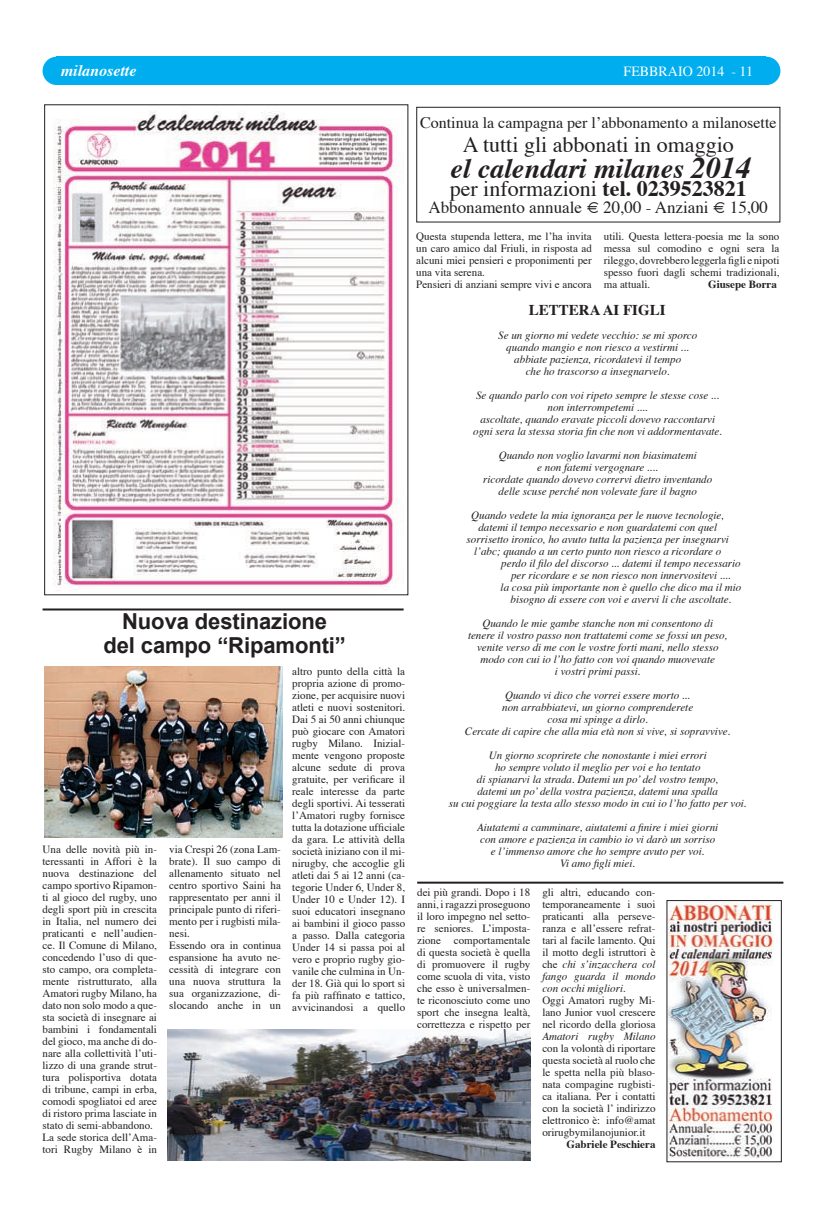
<style>
.page{position:relative;width:823px;height:1219px;background:#fff}
.page>*{position:absolute;margin:0;border:0;box-sizing:border-box;transform-origin:0 0}
.t1{font:italic 700 28px "Times";color:#231f20}
.t2{font:22px "Times";color:#231f20}
.t3{font:700 22px/24px "Arial";letter-spacing:-.005em;color:#231f20;text-align:center}
.t4{font:17px "Times";color:#231f20}
.t5{font:16px "Times";color:#231f20}
.t6{font:italic 700 16px "Times";color:#fff}
.t7{font:700 15px "Times";color:#231f20}
.t8{font:14px "Times";color:#fff}
.t9{font:11px/12px "Times";color:#231f20}
.t10{font:italic 11px/12px "Times";color:#231f20;text-align:center}
.t11{font:700 11px "Times";color:#231f20}
.s1{font-size:30px}
.s2{font-weight:700}
.s3{font-style:italic}
</style>
<div class="page">
<div style="left:43px;top:57px;width:28px;height:28px;background:#00aeef;border-radius:50%"></div>
<div style="left:751px;top:57px;width:29px;height:28px;background:#00aeef;border-radius:50%"></div>
<div style="left:57px;top:57px;width:708px;height:28px;background:#00aeef"></div>
<div style="left:416px;top:107px;width:364px;height:116px;border:1px solid #231f20"></div>
<img style="left:53px;top:111px;width:345px;height:480px">
<img style="left:44px;top:666px;width:238px;height:172px">
<img style="left:668px;top:903px;width:104px;height:255px">
<hr style="left:43px;top:608px;width:360px;height:2px;background:#231f20">
<hr style="left:417px;top:882px;width:366px;height:2px;background:#231f20">
<img style="left:167px;top:1029px;width:363px;height:132px">
<h3 class="t6" style="left:61px;top:60px;width:77px">milanosette</h3>
<p class="t8" style="left:623px;top:62px;width:131px">FEBBRAIO 2014 - 11</p>
<h3 class="t5" style="left:420px;top:113px;width:358px">Continua la campagna per lʼabbonamento a milanosette</h3>
<h2 class="t2" style="left:462px;top:131px;width:272px">A tutti gli abbonati in omaggio</h2>
<h1 class="t1" style="left:450px;top:151px;width:302px">el calendari milanes <span class="s1">2014</span></h1>
<h2 class="t2" style="left:449px;top:175px;width:298px">per informazioni <span class="s2">tel. 0239523821</span></h2>
<h3 class="t4" style="left:428px;top:197px;width:341px">Abbonamento annuale € 20,00 - Anziani € 15,00</h3>
<p class="t9" style="left:416px;top:231px;width:177px">Questa stupenda lettera, me lʼha invita un caro amico dal Friuli, in risposta ad alcuni miei pensieri e proponimenti per una vita serena.<br>Pensieri di anziani sempre vivi e ancora</p>
<p class="t9" style="left:603px;top:231px;width:177px;text-align:justify">utili. Questa lettera-poesia me la sono messa sul comodino e ogni sera la rileggo, dovrebbero leggerla figli e nipoti spesso fuori dagli schemi tradizionali, ma attuali.</p>
<p class="t11" style="left:707px;top:277px;width:70px">Giusepe Borra</p>
<h2 class="t3" style="left:103px;top:610px;width:244px">Nuova destinazione<br>del campo “Ripamonti”</h2>
<p class="t9" style="left:43px;top:844px;width:116px">Una delle novità più in&shy;teressanti in Affori è la nuova destinazione del campo sportivo Ripamon&shy;ti al gioco del rugby, uno degli sport più in crescita in Italia, nel numero dei praticanti e nellʼaudien&shy;ce. Il Comune di Milano, concedendo lʼuso di que&shy;sto campo, ora completa&shy;mente ristrutturato, alla<br>Amatori rugby Milano, ha dato non solo modo a que&shy;sta società di insegnare ai bambini i fondamentali del gioco, ma anche di do&shy;nare alla collettività lʼuti&shy;lizzo di una grande strut&shy;tura polisportiva dotata di tribune, campi in erba, comodi spogliatoi ed aree di ristoro prima lasciate in stato di semi-abbandono.<br>La sede storica dellʼAma&shy;tori Rugby Milano è in</p>
<p class="t9" style="left:169px;top:844px;width:113px">via Crespi 26 (zona Lam&shy;brate). Il suo campo di allenamento situato nel centro sportivo Saini ha rappresentato per anni il principale punto di riferi&shy;mento per i rugbisti mila&shy;nesi.<br>Essendo ora in continua espansione ha avuto ne&shy;cessità di integrare con una nuova struttura la sua organizzazione, di&shy;slocando anche in un</p>
<p class="t9" style="left:292px;top:666px;width:114px;text-align:justify">altro punto della città la propria azione di promo&shy;zione, per acquisire nuovi atleti e nuovi sostenitori.<br>Dai 5 ai 50 anni chiunque può giocare con Amatori rugby Milano. Inizial&shy;mente vengono proposte alcune sedute di prova gratuite, per verificare il reale interesse da parte degli sportivi. Ai tesserati lʼAmatori rugby fornisce tutta la dotazione ufficiale da gara. Le attività della società iniziano con il mi&shy;nirugby, che accoglie gli atleti dai 5 ai 12 anni (ca&shy;tegorie Under 6, Under 8, Under 10 e Under 12). I suoi educatori insegnano ai bambini il gioco passo a passo. Dalla categoria Under 14 si passa poi al vero e proprio rugby gio&shy;vanile che culmina in Un&shy;der 18. Già qui lo sport si fa più raffinato e tattico, avvicinandosi a quello</p>
<h3 class="t7" style="left:528px;top:300px;width:138px">LETTERA AI FIGLI</h3>
<p class="t10" style="left:498px;top:329px;width:200px">Se un giorno mi vedete vecchio: se mi sporco quando mangio e non riesco a vestirmi ... abbiate pazienza, ricordatevi il tempo<br>che ho trascorso a insegnarvelo.</p>
<p class="t10" style="left:473px;top:389px;width:250px">Se quando parlo con voi ripeto sempre le stesse cose ... non interrompetemi ....<br>ascoltate, quando eravate piccoli dovevo raccontarvi ogni sera la stessa storia fin che non vi addormentavate.</p>
<p class="t10" style="left:483px;top:449px;width:230px">Quando non voglio lavarmi non biasimatemi<br>e non fatemi vergognare ....<br>ricordate quando dovevo corrervi dietro inventando delle scuse perché non volevate fare il bagno</p>
<p class="t10" style="left:471px;top:509px;width:254px">Quando vedete la mia ignoranza per le nuove tecnologie,</p>
<p class="t10" style="left:478px;top:521px;width:240px">datemi il tempo necessario e non guardatemi con quel</p>
<p class="t10" style="left:466px;top:533px;width:264px">sorrisetto ironico, ho avuto tutta la pazienza per insegnarvi</p>
<p class="t10" style="left:474px;top:545px;width:248px">lʼabc; quando a un certo punto non riesco a ricordare o</p>
<p class="t10" style="left:501px;top:557px;width:241px">perdo il filo del discorso ... datemi il tempo necessario</p>
<p class="t10" style="left:510px;top:569px;width:221px">per ricordare e se non riesco non innervositevi ....</p>
<p class="t10" style="left:500px;top:581px;width:242px">la cosa più importante non è quello che dico ma il mio</p>
<p class="t10" style="left:510px;top:593px;width:222px">bisogno di essere con voi e avervi li che ascoltate.</p>
<p class="t10" style="left:467px;top:617px;width:261px">Quando le mie gambe stanche non mi consentono di tenere il vostro passo non trattatemi come se fossi un peso, venite verso di me con le vostre forti mani, nello stesso modo con cui io lʼho fatto con voi quando muovevate<br>i vostri primi passi.</p>
<p class="t10" style="left:464px;top:689px;width:267px">Quando vi dico che vorrei essere morto ...<br>non arrabbiatevi, un giorno comprenderete<br>cosa mi spinge a dirlo.<br>Cercate di capire che alla mia età non si vive, si sopravvive.</p>
<p class="t10" style="left:448px;top:749px;width:299px">Un giorno scoprirete che nonostante i miei errori<br>ho sempre voluto il meglio per voi e ho tentato<br>di spianarvi la strada. Datemi un poʼ del vostro tempo,<br>datemi un poʼ della vostra pazienza, datemi una spalla<br>su cui poggiare la testa allo stesso modo in cui io lʼho fatto per voi.</p>
<p class="t10" style="left:477px;top:821px;width:242px">Aiutatemi a camminare, aiutatemi a finire i miei giorni con amore e pazienza in cambio io vi darò un sorriso e lʼimmenso amore che ho sempre avuto per voi.<br>Vi amo figli miei.</p>
<p class="t9" style="left:417px;top:887px;width:115px;text-align:justify">dei più grandi. Dopo i 18 anni, i ragazzi proseguono il loro impegno nel setto&shy;re seniores. Lʼimposta&shy;zione comportamentale di questa società è quella di promuovere il rugby come scuola di vita, visto che esso è universalmen&shy;te riconosciuto come uno sport che insegna lealtà, correttezza e rispetto per</p>
<p class="t9" style="left:542px;top:887px;width:115px">gli altri, educando con&shy;temporaneamente i suoi praticanti alla perseve&shy;ranza e allʼessere refrat&shy;tari al facile lamento. Qui il motto degli istruttori è che <span class="s3">chi sʼinzacchera col fango guarda il mondo con occhi migliori</span>.<br>Oggi Amatori rugby Mi&shy;lano Junior vuol crescere nel ricordo della gloriosa</p>
<p class="t10" style="left:542px;top:1031px;width:115px">Amatori rugby Milano</p>
<p class="t9" style="left:542px;top:1043px;width:115px;text-align:justify">con la volontà di riportare questa società al ruolo che le spetta nella più blaso&shy;nata compagine rugbisti&shy;ca italiana. Per i contatti con la società lʼ indirizzo elettronico è: info@amat orirugbymilanojunior.it</p>
<p class="t11" style="left:566px;top:1137px;width:90px">Gabriele Peschiera</p>
</div>
